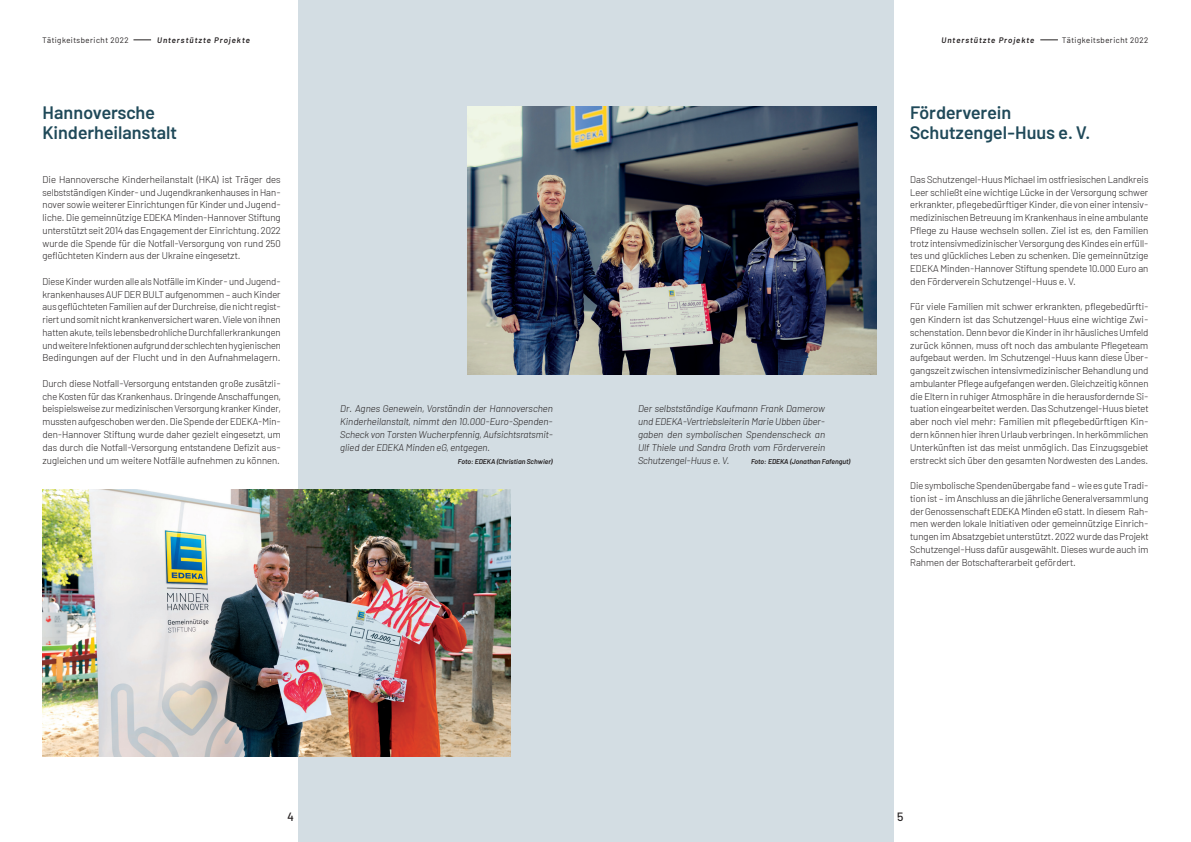
<style>
.page{position:relative;width:1191px;height:842px;background:#fff}
.page>*{position:absolute;margin:0;border:0;box-sizing:border-box;transform-origin:0 0}
.t1{font:600 18px/20px "Barlow";color:#1f4959}
.t2{font:500 12px "Barlow";color:#231f20}
.t3{font:300 9.8px/12.8px "Barlow";color:#231f20;text-align:justify}
.t4{font:italic 300 9.8px/12.8px "Barlow";color:#231f20;text-align:justify}
.t5{font:8px "Barlow";letter-spacing:.06em;color:#231f20}
.t6{font:italic 600 8px "Barlow";letter-spacing:.125em;color:#231f20}
.t7{font:italic 600 7px "Barlow";color:#231f20}
</style>
<div class="page">
<div style="left:298px;top:0;width:595px;height:842px;background:#d3dde3"></div>
<img style="left:43px;top:489px;width:467px;height:268px">
<svg style="left:133px;top:40px;width:18px;height:1px"></svg>
<svg style="left:1040px;top:40px;width:18px;height:1px"></svg>
<img style="left:468px;top:106px;width:408px;height:268px">
<p class="t5" style="left:43px;top:34px;width:88px">Tätigkeitsbericht 2022</p>
<p class="t6" style="left:157px;top:34px;width:94px">Unterstützte Projekte</p>
<p class="t6" style="left:941px;top:34px;width:94px">Unterstützte Projekte</p>
<p class="t5" style="left:1062px;top:34px;width:88px">Tätigkeitsbericht 2022</p>
<h1 class="t1" style="left:43px;top:101px;width:136px">Hannoversche<br>Kinderheilanstalt</h1>
<p class="t3" style="left:43px;top:172px;width:240px">Die Hannoversche Kinderheilanstalt (HKA) ist Träger des selbstständigen Kinder- und Jugendkrankenhauses in Han&shy;nover sowie weiterer Einrichtungen für Kinder und Jugend&shy;liche. Die gemeinnützige EDEKA Minden-Hannover Stiftung unterstützt seit 2014 das Engagement der Einrichtung. 2022 wurde die Spende für die Notfall-Versorgung von rund 250 geflüchteten Kindern aus der Ukraine eingesetzt.</p>
<p class="t3" style="left:43px;top:274px;width:240px">Diese Kinder wurden alle als Notfälle im Kinder- und Jugend&shy;krankenhauses AUF DER BULT aufgenommen – auch Kinder aus geflüchteten Familien auf der Durchreise, die nicht regist&shy;riert und somit nicht krankenversichert waren. Viele von ihnen hatten akute, teils lebensbedrohliche Durchfallerkrankungen und weitere Infektionen aufgrund der schlechten hygienischen Bedingungen auf der Flucht und in den Aufnahmelagern.</p>
<p class="t3" style="left:43px;top:376px;width:240px">Durch diese Notfall-Versorgung entstanden große zusätzli&shy;che Kosten für das Krankenhaus. Dringende Anschaffungen, beispielsweise zur medizinischen Versorgung kranker Kinder, mussten aufgeschoben werden. Die Spende der EDEKA-Min&shy;den-Hannover Stiftung wurde daher gezielt eingesetzt, um das durch die Notfall-Versorgung entstandene Defizit aus&shy;zugleichen und um weitere Notfälle aufnehmen zu können.</p>
<p class="t4" style="left:340px;top:402px;width:214px">Dr. Agnes Genewein, Vorständin der Hannoverschen Kinderheilanstalt, nimmt den 10.000-Euro-Spenden-Scheck von Torsten Wucherpfennig, Aufsichtsratsmit&shy;glied der EDEKA Minden eG, entgegen.</p>
<p class="t7" style="left:458px;top:456px;width:97px">Foto: EDEKA (Christian Schwier)</p>
<p class="t4" style="left:638px;top:402px;width:189px">Der selbstständige Kaufmann Frank Damerow und EDEKA-Vertriebsleiterin Marie Ubben über&shy;gaben den symbolischen Spendenscheck an Ulf Thiele und Sandra Groth vom Förderverein Schutzengel-Huus e. V.</p>
<p class="t7" style="left:751px;top:456px;width:101px">Foto: EDEKA (Jonathan Fafengut)</p>
<h1 class="t1" style="left:910px;top:101px;width:182px">Förderverein<br>Schutzengel-Huus e. V.</h1>
<p class="t3" style="left:910px;top:172px;width:240px">Das Schutzengel-Huus Michael im ostfriesischen Landkreis Leer schließt eine wichtige Lücke in der Versorgung schwer erkrankter, pflegebedürftiger Kinder, die von einer intensiv&shy;medizinischen Betreuung im Krankenhaus in eine ambulante Pflege zu Hause wechseln sollen. Ziel ist es, den Familien trotz intensivmedizinischer Versorgung des Kindes ein erfüll&shy;tes und glückliches Leben zu schenken. Die gemeinnützige EDEKA Minden-Hannover Stiftung spendete 10.000 Euro an den Förderverein Schutzengel-Huus e. V.</p>
<p class="t3" style="left:910px;top:300px;width:240px">Für viele Familien mit schwer erkrankten, pflegebedürfti&shy;gen Kindern ist das Schutzengel-Huus eine wichtige Zwi&shy;schenstation. Denn bevor die Kinder in ihr häusliches Umfeld zurück können, muss oft noch das ambulante Pflegeteam aufgebaut werden. Im Schutzengel-Huus kann diese Über&shy;gangszeit zwischen intensivmedizinischer Behandlung und ambulanter Pflege aufgefangen werden. Gleichzeitig können die Eltern in ruhiger Atmosphäre in die herausfordernde Si&shy;tuation eingearbeitet werden. Das Schutzengel-Huus bietet aber noch viel mehr: Familien mit pflegebedürftigen Kin&shy;dern können hier ihren Urlaub verbringen. In herkömmlichen Unterkünften ist das meist unmöglich. Das Einzugsgebiet erstreckt sich über den gesamten Nordwesten des Landes.</p>
<p class="t3" style="left:910px;top:478px;width:240px">Die symbolische Spendenübergabe fand – wie es gute Tradi&shy;tion ist – im Anschluss an die jährliche Generalversammlung der Genossenschaft EDEKA Minden eG statt. In diesem Rah&shy;men werden lokale Initiativen oder gemeinnützige Einrich&shy;tungen im Absatzgebiet unterstützt. 2022 wurde das Projekt Schutzengel-Huss dafür ausgewählt. Dieses wurde auch im Rahmen der Botschafterarbeit gefördert.</p>
<p class="t2" style="left:287px;top:808px;width:8px">4</p>
<p class="t2" style="left:897px;top:808px;width:8px">5</p>
</div>
